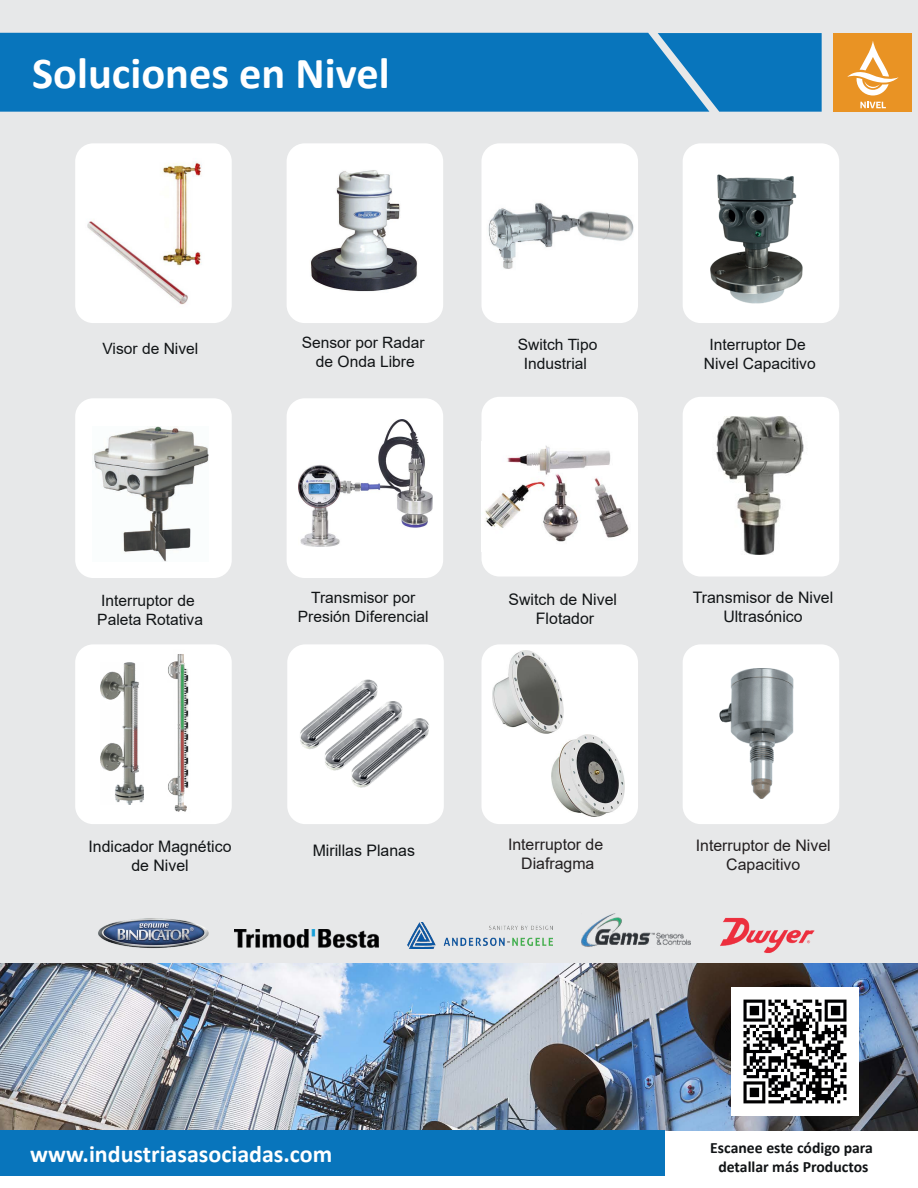
<style>
.page{position:relative;width:918px;height:1188px;background:#fff}
.page>*{position:absolute;margin:0;border:0;box-sizing:border-box;transform-origin:0 0}
.t1{font:700 44.4px "Calibri";color:#fff}
.t2{font:700 24px "Calibri";color:#fff}
.t3{font:15.9px/19px "Arial";color:#111416;text-align:center}
.t4{font:15.9px/19px "Arial";color:#231f20;text-align:center}
.t5{font:700 15.75px/18.9px "Calibri";color:#111416;text-align:center}
.t6{font:15.6px/18.8px "Arial";color:#111416;text-align:center}
</style>
<div class="page">
<div style="left:0;top:0;width:918px;height:966px;background:#e7e8e9"></div>
<div style="left:0;top:33px;width:658px;height:79px;background:#0875bc"></div>
<svg style="left:658px;top:33px;width:164px;height:79px"></svg>
<div style="left:75px;top:143px;width:157px;height:180px;background:#fff;border-radius:18px"></div>
<div style="left:287px;top:143px;width:156px;height:180px;background:#fff;border-radius:18px"></div>
<div style="left:481px;top:143px;width:157px;height:180px;background:#fff;border-radius:18px"></div>
<div style="left:683px;top:143px;width:156px;height:180px;background:#fff;border-radius:18px"></div>
<div style="left:75px;top:398px;width:157px;height:180px;background:#fff;border-radius:18px"></div>
<div style="left:287px;top:398px;width:156px;height:180px;background:#fff;border-radius:18px"></div>
<div style="left:481px;top:397px;width:157px;height:180px;background:#fff;border-radius:18px"></div>
<div style="left:683px;top:397px;width:156px;height:180px;background:#fff;border-radius:18px"></div>
<div style="left:75px;top:644px;width:157px;height:180px;background:#fff;border-radius:18px"></div>
<div style="left:287px;top:644px;width:157px;height:180px;background:#fff;border-radius:18px"></div>
<div style="left:481px;top:644px;width:157px;height:180px;background:#fff;border-radius:18px"></div>
<div style="left:683px;top:644px;width:156px;height:180px;background:#fff;border-radius:18px"></div>
<img style="left:716px;top:416px;width:88px;height:139px">
<img style="left:710px;top:174px;width:93px;height:130px">
<img style="left:87px;top:162px;width:115px;height:143px">
<img style="left:92px;top:427px;width:116px;height:134px">
<img style="left:311px;top:170px;width:106px;height:122px">
<img style="left:488px;top:203px;width:146px;height:66px">
<img style="left:300px;top:679px;width:129px;height:109px">
<img style="left:492px;top:651px;width:72px;height:82px">
<img style="left:551px;top:735px;width:73px;height:81px">
<img style="left:298px;top:420px;width:135px;height:126px">
<img style="left:485px;top:445px;width:144px;height:97px">
<img style="left:101px;top:662px;width:42px;height:143px">
<img style="left:168px;top:654px;width:21px;height:158px">
<img style="left:713px;top:917px;width:108px;height:47px">
<img style="left:408px;top:923px;width:144px;height:26px">
<img style="left:98px;top:918px;width:111px;height:31px">
<img style="left:235px;top:929px;width:144px;height:19px">
<img style="left:582px;top:913px;width:109px;height:34px">
<img style="left:0;top:964px;width:918px;height:167px">
<img style="left:731px;top:988px;width:128px;height:128px">
<div style="left:0;top:1131px;width:664px;height:45px;background:#0875bc"></div>
<div style="left:834px;top:33px;width:78px;height:79px;background:#e99324"></div>
<svg style="left:847px;top:41px;width:52px;height:55px"></svg>
<svg style="left:860px;top:102px;width:26px;height:6px"></svg>
<img style="left:719px;top:669px;width:75px;height:129px">
<h1 class="t1" style="left:32px;top:42px;width:359px">Soluciones en Nivel</h1>
<p class="t6" style="left:102px;top:339px;width:97px">Visor de Nivel</p>
<p class="t6" style="left:97px;top:591px;width:107px;text-align:left">Interruptor de<br>Paleta Rotativa</p>
<p class="t6" style="left:302px;top:333px;width:125px">Sensor por Radar de Onda Libre</p>
<p class="t6" style="left:518px;top:335px;width:81px">Switch Tipo<br>Industrial</p>
<p class="t6" style="left:704px;top:335px;width:113px">Interruptor De<br>Nivel Capacitivo</p>
<p class="t6" style="left:298px;top:588px;width:132px">Transmisor por<br>Presión Diferencial</p>
<p class="t3" style="left:509px;top:589px;width:110px">Switch de Nivel<br>Flotador</p>
<p class="t3" style="left:693px;top:588px;width:142px">Transmisor de Nivel<br>Ultrasónico</p>
<p class="t3" style="left:89px;top:837px;width:144px">Indicador Magnético de Nivel</p>
<p class="t3" style="left:313px;top:841px;width:104px">Mirillas Planas</p>
<p class="t4" style="left:508px;top:835px;width:97px">Interruptor de<br>Diafragma</p>
<p class="t4" style="left:696px;top:836px;width:136px">Interruptor de Nivel<br>Capacitivo</p>
<h2 class="t2" style="left:30px;top:1137px;width:304px">www.industriasasociadas.com</h2>
<p class="t5" style="left:710px;top:1139px;width:164px">Escanee este código para detallar más Productos</p>
</div>
